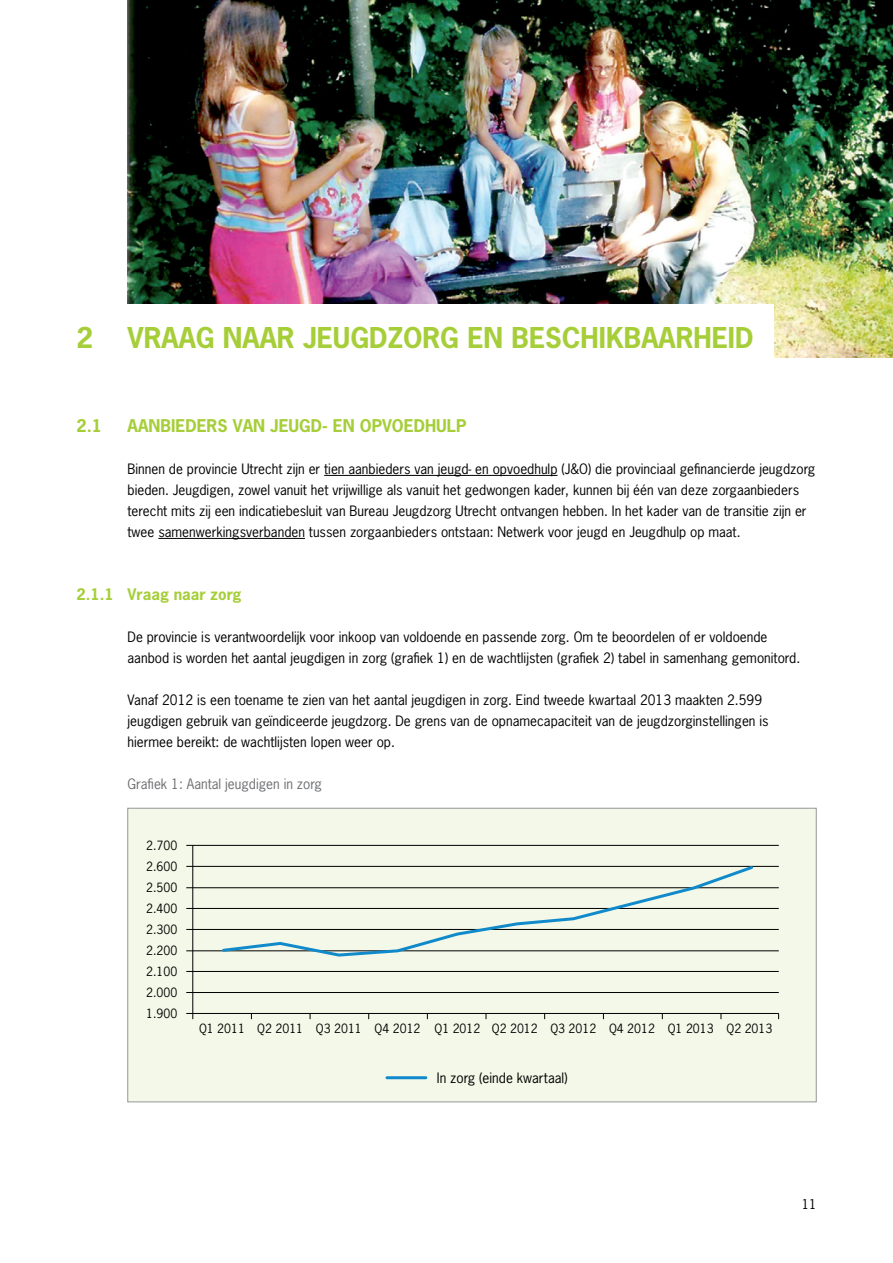
<style>
.page{position:relative;width:893px;height:1263px;background:#fff}
.page>*{position:absolute;margin:0;border:0;box-sizing:border-box;transform-origin:0 0}
.t1{font:700 27px "News Gothic Std";color:#a6ce39}
._2-Subkop{font:700 16.5px "News Gothic Std";color:#a6ce39}
._3-Kleine_kop{font:700 15px "News Gothic Std";color:#a6ce39}
._4-platte_tekst{font:13.5px/21px "News Gothic Std";color:#000}
._4-platte_tekst-2{font:13.5px "News Gothic Std";color:#6d6e71}
.t2{font:12.75px "News Gothic Std";color:#000}
.t3{font:12px "News Gothic Std";color:#000}
</style>
<div class="page">
<hr style="left:324px;top:475px;width:233px;height:1px;background:#000">
<hr style="left:158px;top:538px;width:147px;height:1px;background:#000">
<img style="left:128px;top:0;width:765px;height:357px">
<div style="left:116px;top:304px;width:658px;height:61px;background:#fff"></div>
<div style="left:128px;top:808px;width:688px;height:294px;background:#f3f8e8;border:1px solid #939598"></div>
<hr style="left:186px;top:908px;width:593px;height:1px;background:#000">
<hr style="left:186px;top:845px;width:593px;height:1px;background:#000">
<hr style="left:186px;top:929px;width:593px;height:1px;background:#000">
<hr style="left:186px;top:866px;width:593px;height:1px;background:#000">
<hr style="left:186px;top:950px;width:593px;height:1px;background:#000">
<hr style="left:186px;top:887px;width:593px;height:1px;background:#000">
<hr style="left:186px;top:971px;width:593px;height:1px;background:#000">
<hr style="left:186px;top:992px;width:593px;height:1px;background:#000">
<hr style="left:186px;top:1013px;width:593px;height:1px;background:#000">
<svg style="left:220px;top:865px;width:535px;height:92px"></svg>
<hr style="left:387px;top:1076px;width:39px;height:3px;background:#118acb">
<hr style="left:192px;top:845px;width:1px;height:174px;background:#000">
<p class="t1" style="left:77px;top:320px;width:18px">2</p>
<p class="t1" style="left:128px;top:320px;width:627px">VRAAG NAAR JEUGDZORG EN BESCHIKBAARHEID</p>
<p class="_2-Subkop" style="left:77px;top:415px;width:27px">2.1</p>
<p class="_2-Subkop" style="left:128px;top:415px;width:340px">AANBIEDERS VAN JEUGD- EN OPVOEDHULP</p>
<p class="_4-platte_tekst" style="left:128px;top:458px;width:689px">Binnen de provincie Utrecht zijn er tien aanbieders van jeugd- en opvoedhulp (J&amp;O) die provinciaal gefinancierde jeugdzorg bieden. Jeugdigen, zowel vanuit het vrijwillige als vanuit het gedwongen kader, kunnen bij één van deze zorgaanbieders terecht mits zij een indicatiebesluit van Bureau Jeugdzorg Utrecht ontvangen hebben. In het kader van de transitie zijn er twee samenwerkingsverbanden tussen zorgaanbieders ontstaan: Netwerk voor jeugd en Jeugdhulp op maat.</p>
<p class="_3-Kleine_kop" style="left:77px;top:584px;width:166px">2.1.1 Vraag naar zorg</p>
<p class="_4-platte_tekst" style="left:128px;top:626px;width:674px">De provincie is verantwoordelijk voor inkoop van voldoende en passende zorg. Om te beoordelen of er voldoende aanbod is worden het aantal jeugdigen in zorg (grafiek 1) en de wachtlijsten (grafiek 2) tabel in samenhang gemonitord.</p>
<p class="_4-platte_tekst" style="left:128px;top:689px;width:643px">Vanaf 2012 is een toename te zien van het aantal jeugdigen in zorg. Eind tweede kwartaal 2013 maakten 2.599 jeugdigen gebruik van geïndiceerde jeugdzorg. De grens van de opnamecapaciteit van de jeugdzorginstellingen is hiermee bereikt: de wachtlijsten lopen weer op.</p>
<p class="_4-platte_tekst-2" style="left:128px;top:775px;width:196px">Grafiek 1: Aantal jeugdigen in zorg</p>
<p class="t3" style="left:146px;top:838px;width:33px">2.700</p>
<p class="t3" style="left:146px;top:859px;width:33px">2.600</p>
<p class="t3" style="left:146px;top:880px;width:33px">2.500</p>
<p class="t3" style="left:146px;top:901px;width:33px">2.400</p>
<p class="t3" style="left:146px;top:922px;width:33px">2.300</p>
<p class="t3" style="left:146px;top:943px;width:33px">2.200</p>
<p class="t3" style="left:146px;top:964px;width:33px">2.100</p>
<p class="t3" style="left:146px;top:985px;width:33px">2.000</p>
<p class="t3" style="left:146px;top:1006px;width:33px">1.900</p>
<p class="t3" style="left:199px;top:1020px;width:47px">Q1 2011</p>
<p class="t3" style="left:257px;top:1020px;width:47px">Q2 2011</p>
<p class="t3" style="left:316px;top:1020px;width:47px">Q3 2011</p>
<p class="t3" style="left:375px;top:1020px;width:47px">Q4 2012</p>
<p class="t3" style="left:434px;top:1020px;width:47px">Q1 2012</p>
<p class="t3" style="left:492px;top:1020px;width:47px">Q2 2012</p>
<p class="t3" style="left:550px;top:1020px;width:47px">Q3 2012</p>
<p class="t3" style="left:609px;top:1020px;width:47px">Q4 2012</p>
<p class="t3" style="left:668px;top:1020px;width:47px">Q1 2013</p>
<p class="t3" style="left:726px;top:1020px;width:47px">Q2 2013</p>
<p class="_4-platte_tekst" style="left:437px;top:1067px;width:132px">In zorg (einde kwartaal)</p>
<p class="t2" style="left:802px;top:1196px;width:16px">11</p>
</div>
